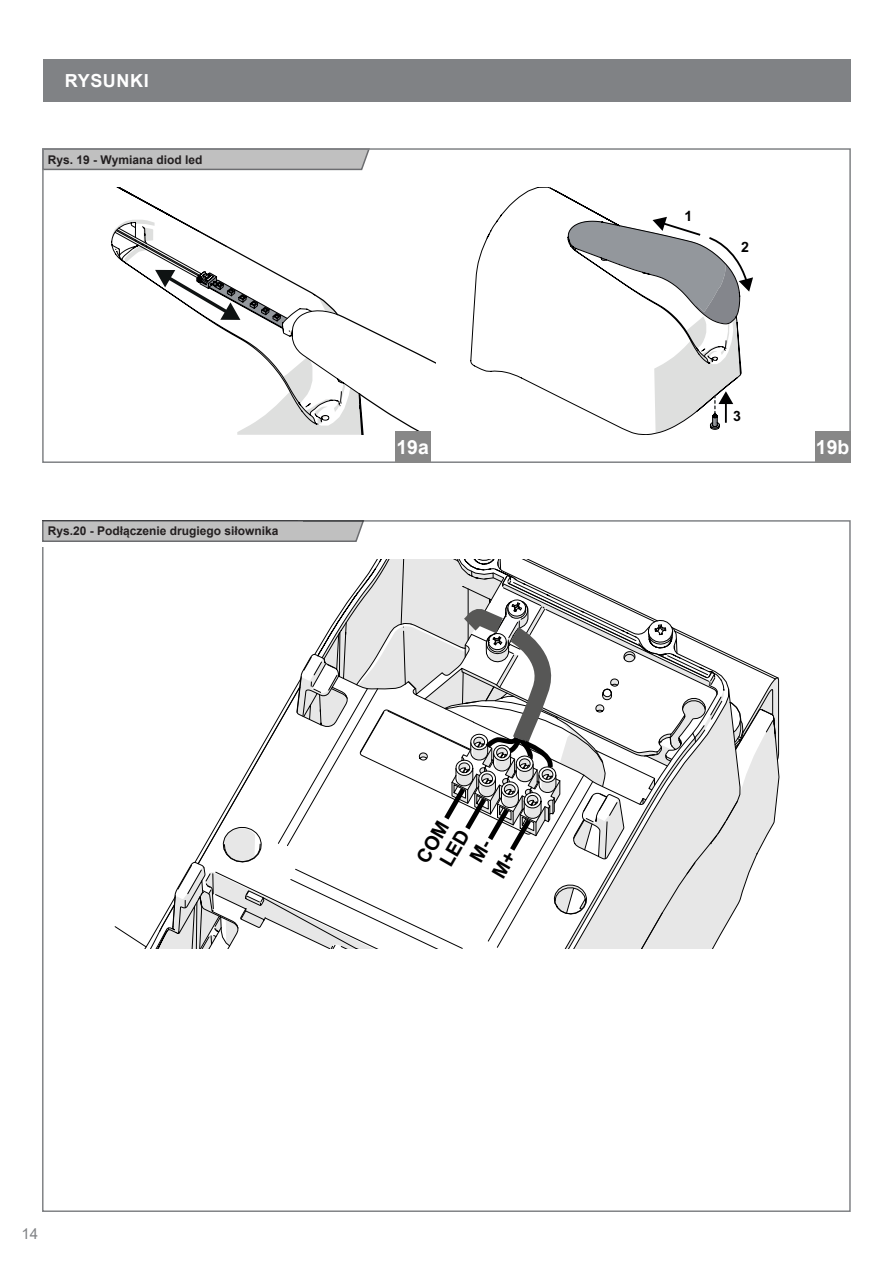
<style>
.page{position:relative;width:893px;height:1263px;background:#fff}
.page>*{position:absolute;margin:0;border:0;box-sizing:border-box;transform-origin:0 0}
.t1{font:700 19.5px/22px "Arial";color:#000;text-align:center}
.t2{font:700 19.5px "Arial";color:#fff}
.t3{font:700 18px "Arial";letter-spacing:.035em;color:#fff}
.t4{font:15px "Arial";color:#808285}
.t5{font:700 14.25px "Arial";color:#000001}
.t6{font:700 12px "Arial";color:#231f20}
</style>
<div class="page">
<svg style="left:112px;top:220px;width:324px;height:215px"></svg>
<svg style="left:114px;top:560px;width:666px;height:389px"></svg>
<svg style="left:471px;top:187px;width:196px;height:248px"></svg>
<svg style="left:568px;top:217px;width:185px;height:216px"></svg>
<svg style="left:45px;top:151px;width:324px;height:20px;background:#bcbcbd"></svg>
<div style="left:42px;top:148px;width:809px;height:315px;border:2px solid #808285"></div>
<div style="left:43px;top:60px;width:808px;height:42px;background:#808285"></div>
<div style="left:815px;top:432px;width:35px;height:31px;background:#878787"></div>
<div style="left:395px;top:432px;width:35px;height:31px;background:#878787"></div>
<svg style="left:42px;top:520px;width:323px;height:22px;background:#b1b2b2"></svg>
<p class="t3" style="left:65px;top:68px;width:86px">RYSUNKI</p>
<p class="t6" style="left:48px;top:151px;width:156px">Rys. 19 - Wymiana diod led</p>
<p class="t6" style="left:48px;top:521px;width:215px">Fig. 20 - Podłączenie drugiego silnika</p>
<p class="t6" style="left:48px;top:523px;width:232px">Rys.20 - Podłączenie drugiego siłownika</p>
<p class="t5" style="left:685px;top:207px;width:9px">1</p>
<p class="t5" style="left:741px;top:237px;width:9px">2</p>
<p class="t5" style="left:733px;top:406px;width:9px">3</p>
<p class="t2" style="left:396px;top:434px;width:34px">19a</p>
<p class="t2" style="left:816px;top:434px;width:35px">19b</p>
<h1 class="t1" style="left:412px;top:856px;width:49px;rotate:-60deg">COM<br>LED</h1>
<h1 class="t1" style="left:462px;top:856px;width:30px;line-height:27.5px;text-align:left;rotate:-60deg">M-<br>M+</h1>
<p class="t4" style="left:21px;top:1223px;width:18px">14</p>
</div>
